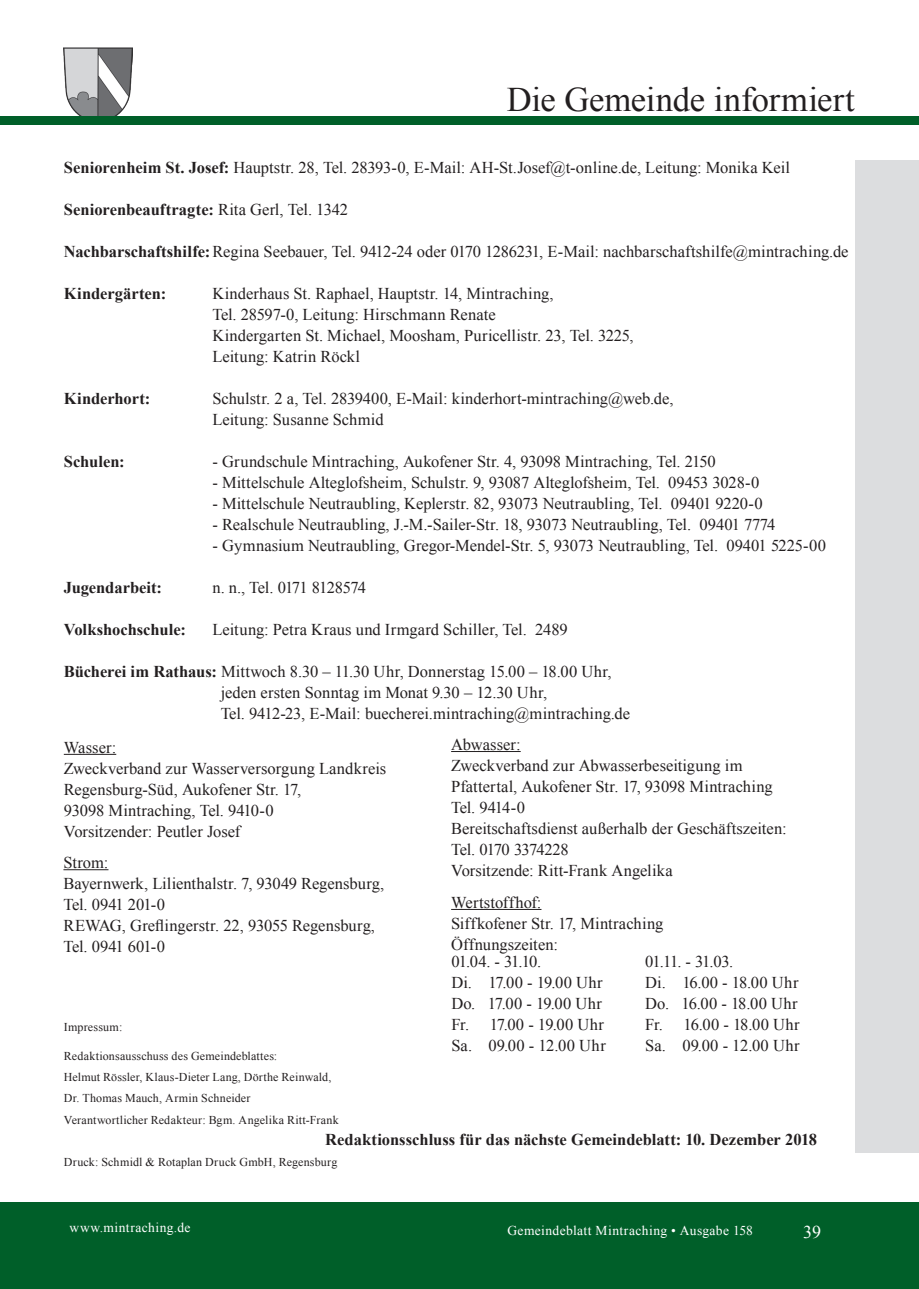
<style>
.page{position:relative;width:919px;height:1289px;background:#fff}
.page>*{position:absolute;margin:0;border:0;box-sizing:border-box;transform-origin:0 0}
.t1{font:34.5px "Times New Roman";letter-spacing:-.005em;color:#231f20}
.t2{font:18px "Times New Roman";color:#fff}
.t3{font:16.5px/21px "Times New Roman";color:#231f20}
.t4{font:700 16.5px "Times New Roman";color:#231f20}
.t5{font:16.5px "Times New Roman";letter-spacing:-.045em;color:#231f20}
.t6{font:13.5px "Times New Roman";letter-spacing:.03em;color:#fff}
.t7{font:12px/21px "Times New Roman";letter-spacing:.015em;color:#231f20}
.s1{font-weight:700}
.s2{font-weight:400}
</style>
<div class="page">
<div style="left:855px;top:161px;width:63px;height:991px;background:#dcdddf"></div>
<img style="left:64px;top:47px;width:69px;height:69px">
<div style="left:0;top:1201px;width:918px;height:87px;background:#005f29"></div>
<div style="left:0;top:116px;width:918px;height:8px;background:#005f29"></div>
<hr style="left:64px;top:754px;width:52px;height:1px;background:#231f20">
<hr style="left:451px;top:751px;width:69px;height:1px;background:#231f20">
<hr style="left:63px;top:869px;width:45px;height:1px;background:#231f20">
<hr style="left:451px;top:909px;width:90px;height:1px;background:#231f20">
<h1 class="t1" style="left:506px;top:76px;width:349px">Die Gemeinde informiert</h1>
<p class="t3" style="left:64px;top:157px;width:727px"><span class="s1">Seniorenheim St. Josef:</span> Hauptstr. 28, Tel. 28393-0, E-Mail: AH-St.Josef@t-online.de, Leitung: Monika Keil</p>
<p class="t4" style="left:64px;top:198px;width:286px">Seniorenbeauftragte: <span class="s2">Rita Gerl, Tel. 1342</span></p>
<p class="t3" style="left:64px;top:241px;width:786px"><span class="s1">Nachbarschaftshilfe:</span>Regina Seebauer, Tel. 9412-24 oder 0170 1286231, E-Mail: nachbarschaftshilfe@mintraching.de</p>
<p class="t4" style="left:64px;top:282px;width:104px">Kindergärten:</p>
<p class="t3" style="left:212px;top:283px;width:423px">Kinderhaus St. Raphael, Hauptstr. 14, Mintraching,<br>Tel. 28597-0, Leitung: Hirschmann Renate<br>Kindergarten St. Michael, Moosham, Puricellistr. 23, Tel. 3225, Leitung: Katrin Röckl</p>
<p class="t4" style="left:64px;top:387px;width:88px">Kinderhort:</p>
<p class="t3" style="left:212px;top:388px;width:462px">Schulstr. 2 a, Tel. 2839400, E-Mail: kinderhort-mintraching@web.de,<br>Leitung: Susanne Schmid</p>
<p class="t4" style="left:64px;top:450px;width:62px">Schulen:</p>
<p class="t3" style="left:212px;top:451px;width:505px">- Grundschule Mintraching, Aukofener Str. 4, 93098 Mintraching, Tel. 2150</p>
<p class="t3" style="left:212px;top:472px;width:548px">- Mittelschule Alteglofsheim, Schulstr. 9, 93087 Alteglofsheim, Tel. 09453 3028-0</p>
<p class="t3" style="left:212px;top:493px;width:552px">- Mittelschule Neutraubling, Keplerstr. 82, 93073 Neutraubling, Tel. 09401 9220-0</p>
<p class="t3" style="left:212px;top:514px;width:564px">- Realschule Neutraubling, J.-M.-Sailer-Str. 18, 93073 Neutraubling, Tel. 09401 7774</p>
<p class="t3" style="left:212px;top:535px;width:615px">- Gymnasium Neutraubling, Gregor-Mendel-Str. 5, 93073 Neutraubling, Tel. 09401 5225-00</p>
<p class="t4" style="left:64px;top:576px;width:100px">Jugendarbeit:</p>
<p class="t5" style="left:212px;top:576px;width:155px">n. n., Tel. 0171 8128574</p>
<p class="t4" style="left:64px;top:618px;width:124px">Volkshochschule:</p>
<p class="t3" style="left:212px;top:619px;width:357px">Leitung: Petra Kraus und Irmgard Schiller, Tel. 2489</p>
<p class="t3" style="left:221px;top:661px;width:411px;text-indent:-157px"><span class="s1">Bücherei im Rathaus:</span> Mittwoch 8.30 – 11.30 Uhr, Donnerstag 15.00 – 18.00 Uhr, jeden ersten Sonntag im Monat 9.30 – 12.30 Uhr,<br>Tel. 9412-23, E-Mail: buecherei.mintraching@mintraching.de</p>
<p class="t3" style="left:64px;top:736px;width:324px">Wasser:<br>Zweckverband zur Wasserversorgung Landkreis<br>Regensburg-Süd, Aukofener Str. 17,<br>93098 Mintraching, Tel. 9410-0<br>Vorsitzender: Peutler Josef</p>
<p class="t3" style="left:451px;top:733px;width:337px">Abwasser:<br>Zweckverband zur Abwasserbeseitigung im<br>Pfattertal, Aukofener Str. 17, 93098 Mintraching<br>Tel. 9414-0<br>Bereitschaftsdienst außerhalb der Geschäftszeiten:<br>Tel. 0170 3374228<br>Vorsitzende: Ritt-Frank Angelika</p>
<p class="t3" style="left:63px;top:851px;width:322px">Strom:<br>Bayernwerk, Lilienthalstr. 7, 93049 Regensburg,<br>Tel. 0941 201-0<br>REWAG, Greflingerstr. 22, 93055 Regensburg,<br>Tel. 0941 601-0</p>
<p class="t3" style="left:451px;top:891px;width:214px">Wertstoffhof:<br>Siffkofener Str. 17, Mintraching<br>Öffnungszeiten:</p>
<p class="t3" style="left:451px;top:950px;width:156px">01.04. - 31.10.<br>Di. 17.00 - 19.00 Uhr<br>Do. 17.00 - 19.00 Uhr<br>Fr. 17.00 - 19.00 Uhr<br>Sa. 09.00 - 12.00 Uhr</p>
<p class="t3" style="left:645px;top:950px;width:156px">01.11. - 31.03.<br>Di. 16.00 - 18.00 Uhr<br>Do. 16.00 - 18.00 Uhr<br>Fr. 16.00 - 18.00 Uhr<br>Sa. 09.00 - 12.00 Uhr</p>
<p class="t7" style="left:64px;top:1016px;width:60px">Impressum:</p>
<p class="t7" style="left:64px;top:1045px;width:276px">Redaktionsausschuss des Gemeindeblattes:<br>Helmut Rössler, Klaus-Dieter Lang, Dörthe Reinwald, Dr. Thomas Mauch, Armin Schneider<br>Verantwortlicher Redakteur: Bgm. Angelika Ritt-Frank</p>
<p class="t4" style="left:325px;top:1127px;width:493px">Redaktionsschluss für das nächste Gemeindeblatt: 10. Dezember 2018</p>
<p class="t7" style="left:64px;top:1150px;width:275px">Druck: Schmidl &amp; Rotaplan Druck GmbH, Regensburg</p>
<p class="t6" style="left:64px;top:1215px;width:122px">www.mintraching.de</p>
<p class="t6" style="left:507px;top:1217px;width:247px">Gemeindeblatt Mintraching • Ausgabe 158</p>
<p class="t2" style="left:804px;top:1214px;width:19px">39</p>
<p class="t6" style="left:69px;top:1217px;width:122px">www.mintraching.de</p>
<p class="t6" style="left:507px;top:1220px;width:247px">Gemeindeblatt Mintraching • Ausgabe 158</p>
<p class="t2" style="left:803px;top:1219px;width:19px">39</p>
</div>
